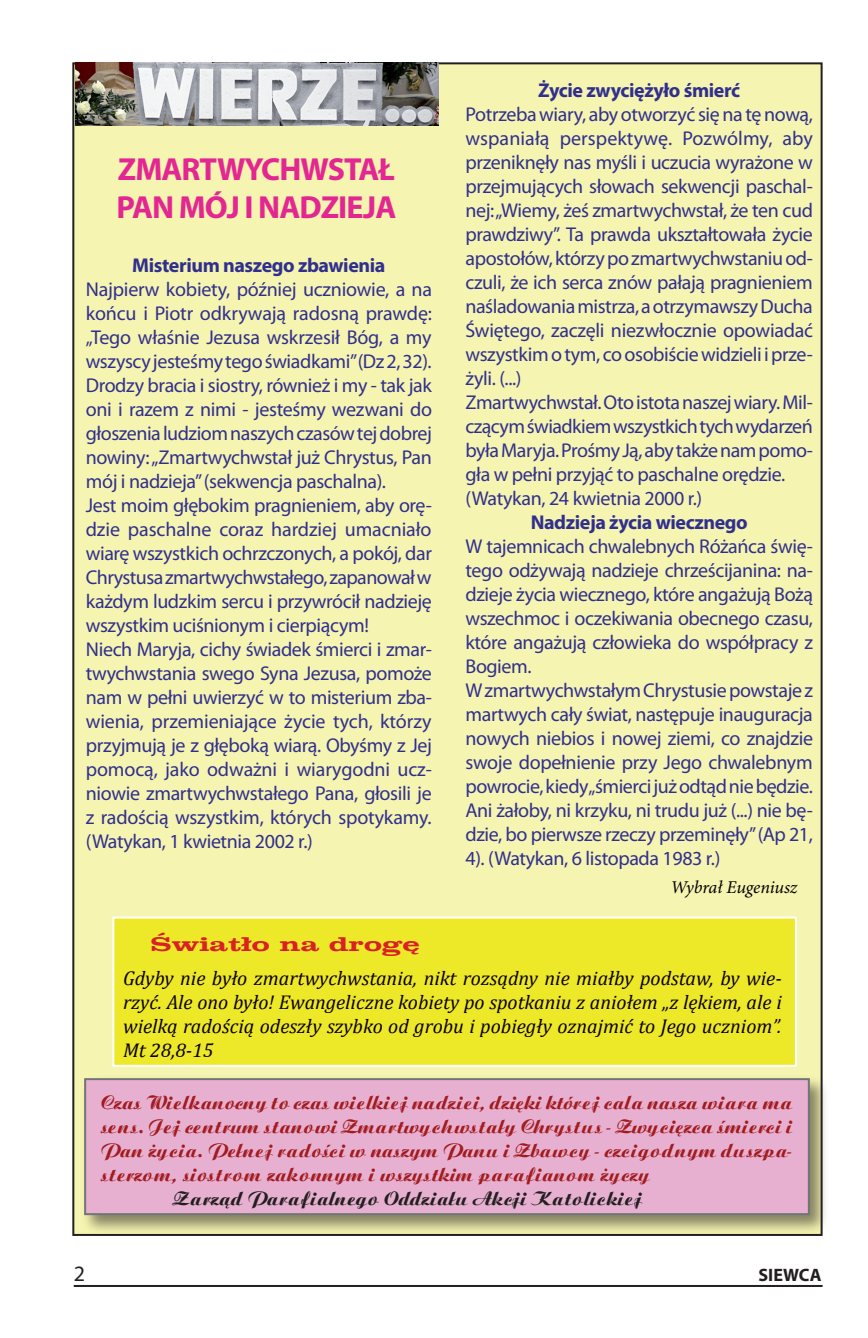
<style>
.page{position:relative;width:868px;height:1338px;background:#fff}
.page>*{position:absolute;margin:0;border:0;box-sizing:border-box;transform-origin:0 0}
.t1{font:700 32px/38.4px "Myriad Pro";letter-spacing:-.03em;color:#e42692}
.t2{font:20px/24px "Myriad Pro";letter-spacing:-.02em;color:#312f8e}
.t3{font:20px/24px "FL Staropolski 1";letter-spacing:.06em;color:#a21c1f;text-align:justify}
.t4{font:italic 20px/24px "Cambria";color:#0c0000;text-align:justify}
.t5{font:700 20px "Myriad Pro";letter-spacing:-.02em;color:#312f8e}
.t6{font:20px "FL Staropolski 1";letter-spacing:.055em;color:#231f20}
.t7{font:700 20px "Clarendon";color:#d92125;scale:1.5 1}
.t8{font:italic 18px "Minion Pro";letter-spacing:-.01em;color:#000}
.t9{font:700 18px "Myriad Pro";color:#231f20}
</style>
<div class="page">
<hr style="left:74px;top:1285px;width:748px;height:2px;background:#231f20">
<div style="left:73px;top:63px;width:748px;height:1172px;background:#f5f4b0"></div>
<img style="left:75px;top:62px;width:363px;height:63px">
<div style="left:113px;top:918px;width:682px;height:148px;background:#ede929"></div>
<div style="left:112px;top:917px;width:684px;height:150px;border:2px solid #fff"></div>
<div style="left:80px;top:1074px;width:749px;height:163px;background:#231f20;opacity:.53"></div>
<div style="left:85px;top:1079px;width:723px;height:135px;background:#e7b0d1"></div>
<div style="left:84px;top:1078px;width:725px;height:137px;border:2px solid #727477"></div>
<h1 class="t1" style="left:116px;top:149px;width:281px">ZMARTWYCHWSTAŁ<br>PAN MÓJ I NADZIEJA</h1>
<p class="t5" style="left:132px;top:252px;width:255px">Misterium naszego zbawienia</p>
<p class="t2" style="left:86px;top:277px;width:348px">Najpierw kobiety, później uczniowie, a na końcu i Piotr odkrywają radosną prawdę: „Tego właśnie Jezusa wskrzesił Bóg, a my wszyscy jesteśmy tego świadkami” (Dz 2, 32).<br>Drodzy bracia i siostry, również i my - tak jak oni i razem z nimi - jesteśmy wezwani do głoszenia ludziom naszych czasów tej dobrej nowiny: „Zmartwychwstał już Chrystus, Pan mój i nadzieja” (sekwencja paschalna).<br>Jest moim głębokim pragnieniem, aby orę&shy;dzie paschalne coraz hardziej umacniało wiarę wszystkich ochrzczonych, a pokój, dar Chrystusa zmartwychwstałego, zapanował w każdym ludzkim sercu i przywrócił nadzieję wszystkim uciśnionym i cierpiącym!<br>Niech Maryja, cichy świadek śmierci i zmar&shy;twychwstania swego Syna Jezusa, pomoże nam w pełni uwierzyć w to misterium zba&shy;wienia, przemieniające życie tych, którzy przyjmują je z głęboką wiarą. Obyśmy z Jej pomocą, jako odważni i wiarygodni ucz&shy;niowie zmartwychwstałego Pana, głosili je z radością wszystkim, których spotykamy. (Watykan, 1 kwietnia 2002 r.)</p>
<p class="t5" style="left:538px;top:77px;width:203px">Życie zwyciężyło śmierć</p>
<p class="t2" style="left:465px;top:102px;width:349px">Potrzeba wiary, aby otworzyć się na tę nową, wspaniałą perspektywę. Pozwólmy, aby przeniknęły nas myśli i uczucia wyrażone w przejmujących słowach sekwencji paschal&shy;nej: „Wiemy, żeś zmartwychwstał, że ten cud prawdziwy”. Ta prawda ukształtowała życie apostołów, którzy po zmartwychwstaniu od&shy;czuli, że ich serca znów pałają pragnieniem naśladowania mistrza, a otrzymawszy Ducha Świętego, zaczęli niezwłocznie opowiadać wszystkim o tym, co osobiście widzieli i prze&shy;żyli. (...)<br>Zmartwychwstał. Oto istota naszej wiary. Mil&shy;czącym świadkiem wszystkich tych wydarzeń była Maryja. Prośmy Ją, aby także nam pomo&shy;gła w pełni przyjąć to paschalne orędzie. (Watykan, 24 kwietnia 2000 r.)</p>
<p class="t5" style="left:530px;top:509px;width:218px">Nadzieja życia wiecznego</p>
<p class="t2" style="left:465px;top:534px;width:349px">W tajemnicach chwalebnych Różańca świę&shy;tego odżywają nadzieje chrześcijanina: na&shy;dzieje życia wiecznego, które angażują Bożą wszechmoc i oczekiwania obecnego czasu, które angażują człowieka do współpracy z Bogiem.<br>W zmartwychwstałym Chrystusie powstaje z martwych cały świat, następuje inauguracja nowych niebios i nowej ziemi, co znajdzie swoje dopełnienie przy Jego chwalebnym powrocie, kiedy „śmierci już odtąd nie będzie.<br>Ani żałoby, ni krzyku, ni trudu już (...) nie bę&shy;dzie, bo pierwsze rzeczy przeminęły” (Ap 21, 4). (Watykan, 6 listopada 1983 r.)</p>
<p class="t8" style="left:670px;top:876px;width:129px">Wybrał Eugeniusz</p>
<p class="t7" style="left:150px;top:932px;width:181px">Światło na drogę</p>
<p class="t4" style="left:123px;top:965px;width:660px">Gdyby nie było zmartwychwstania, nikt rozsądny nie miałby podstaw, by wie&shy;rzyć. Ale ono było! Ewangeliczne kobiety po spotkaniu z aniołem „z lękiem, ale i wielką radością odeszły szybko od grobu i pobiegły oznajmić to Jego uczniom”.<br>Mt 28,8-15</p>
<p class="t3" style="left:101px;top:1091px;width:693px">Czas Wielkanocny to czas wielkiej nadziei, dzięki której cala nasza wiara ma sens. Jej centrum stanowi Zmartwychwstały Chrystus - Zwycięzca śmierci i Pan życia. Pełnej radości w naszym Panu i Zbawcy - czcigodnym duszpa&shy;sterzom, siostrom zakonnym i wszystkim parafianom życzy</p>
<p class="t6" style="left:173px;top:1188px;width:470px">Zarząd Parafialnego Oddziału Akcji Katolickiej</p>
<p class="t9" style="left:758px;top:1263px;width:65px">SIEWCA</p>
</div>
